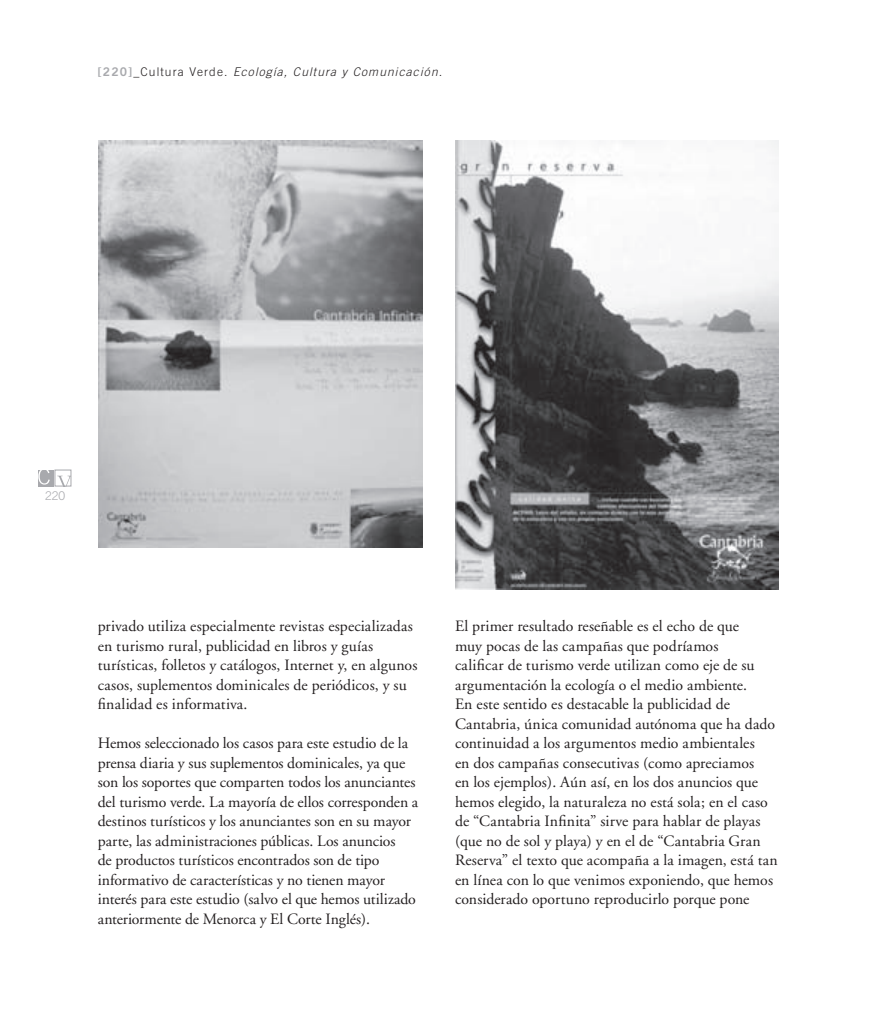
<style>
.page{position:relative;width:876px;height:1025px;background:#fff}
.page>*{position:absolute;margin:0;border:0;box-sizing:border-box;transform-origin:0 0}
.t1{font:15.75px/19.5px "Adobe Garamond";color:#231f20}
.t2{font:italic 300 12px "Trade Gothic";letter-spacing:.095em;color:#231f20}
.t3{font:300 12px "Trade Gothic";color:#a8a9ad}
.s1{font-family:"Trade Gothic Bold Two";font-weight:400;font-style:normal;color:#a8a9ad}
.s2{font-style:normal}
</style>
<div class="page">
<div style="left:39px;top:470px;width:16px;height:16px;background:#a8a9ad"></div>
<svg style="left:39px;top:470px;width:11px;height:14px"></svg>
<svg style="left:57px;top:476px;width:12px;height:8px"></svg>
<div style="left:55px;top:470px;width:16px;height:16px;border:1px solid #a8a9ad"></div>
<img style="left:99px;top:140px;width:323px;height:408px">
<img style="left:455px;top:140px;width:323px;height:449px">
<p class="t2" style="left:98px;top:64px;width:346px"><span class="s1">[220]</span><span class="s2">_Cultura Verde.</span> Ecología, Cultura y Comunicación.</p>
<p class="t3" style="left:45px;top:488px;width:22px">220</p>
<p class="t1" style="left:98px;top:617px;width:321px">privado utiliza especialmente revistas especializadas en turismo rural, publicidad en libros y guías turísticas, folletos y catálogos, Internet y, en algunos casos, suplementos dominicales de periódicos, y su finalidad es informativa.</p>
<p class="t1" style="left:98px;top:734px;width:322px">Hemos seleccionado los casos para este estudio de la prensa diaria y sus suplementos dominicales, ya que son los soportes que comparten todos los anunciantes del turismo verde. La mayoría de ellos corresponden a destinos turísticos y los anunciantes son en su mayor parte, las administraciones públicas. Los anuncios<br>de productos turísticos encontrados son de tipo informativo de características y no tienen mayor interés para este estudio (salvo el que hemos utilizado anteriormente de Menorca y El Corte Inglés).</p>
<p class="t1" style="left:455px;top:617px;width:324px">El primer resultado reseñable es el echo de que<br>muy pocas de las campañas que podríamos<br>calificar de turismo verde utilizan como eje de su argumentación la ecología o el medio ambiente.<br>En este sentido es destacable la publicidad de Cantabria, única comunidad autónoma que ha dado continuidad a los argumentos medio ambientales<br>en dos campañas consecutivas (como apreciamos<br>en los ejemplos). Aún así, en los dos anuncios que hemos elegido, la naturaleza no está sola; en el caso de “Cantabria Infinita” sirve para hablar de playas (que no de sol y playa) y en el de “Cantabria Gran Reserva” el texto que acompaña a la imagen, está tan en línea con lo que venimos exponiendo, que hemos considerado oportuno reproducirlo porque pone</p>
</div>
